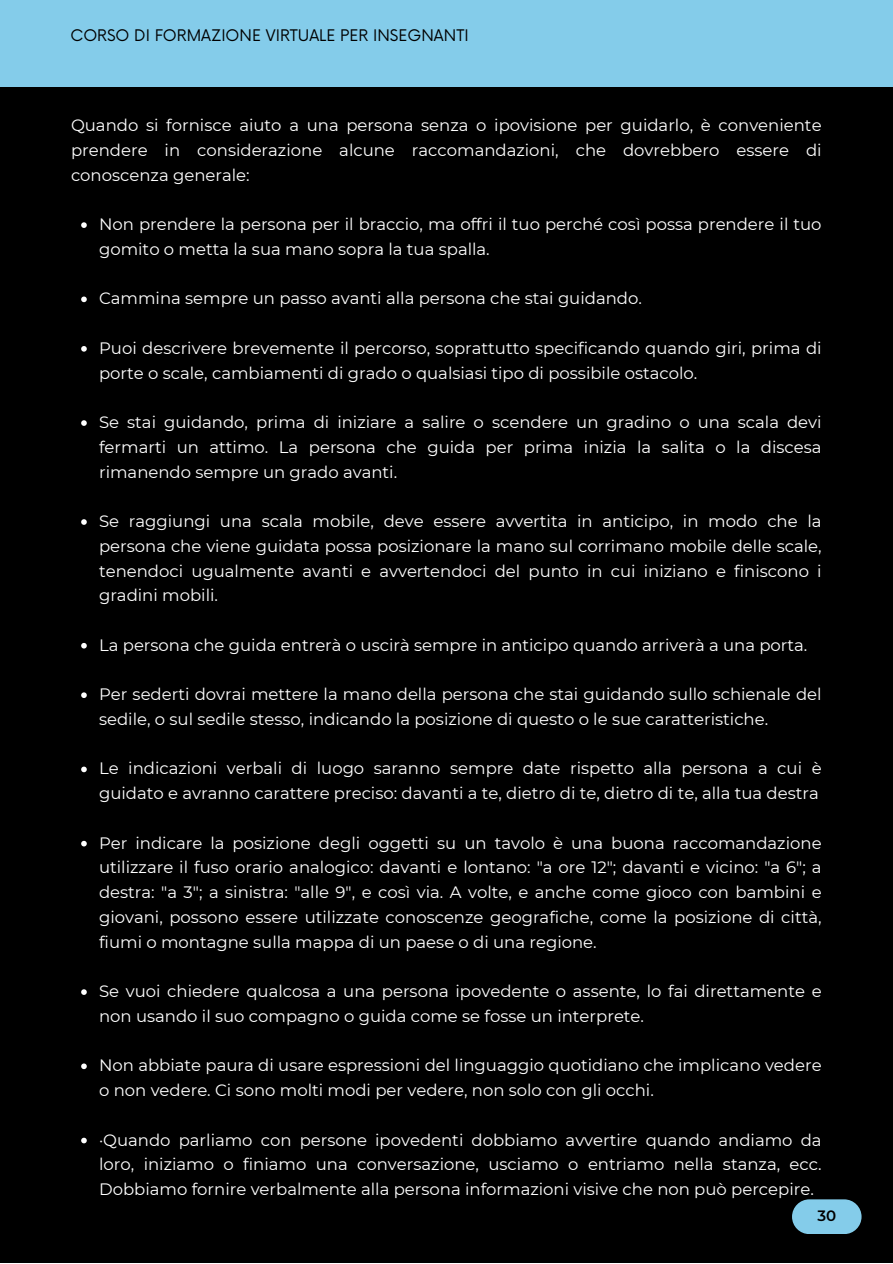
<style>
.page{position:relative;width:893px;height:1264px;background:#fff}
.page>*{position:absolute;margin:0;border:0;box-sizing:border-box;transform-origin:0 0}
.t1{font:16.5px/24.8px "Montserrat";color:#fff}
.t2{font:15.6px "Now";color:#000}
.t3{font:600 15px "Montserrat";color:#000}
</style>
<div class="page">
<div style="left:0;top:0;width:892px;height:1262px;background:#000"></div>
<div style="left:0;top:0;width:892px;height:87px;background:#84ccea"></div>
<div style="left:792px;top:1199px;width:69px;height:35px;background:#84ccea;border-radius:17px"></div>
<svg style="left:81px;top:222px;width:6px;height:6px"></svg>
<svg style="left:81px;top:296px;width:6px;height:6px"></svg>
<svg style="left:81px;top:346px;width:6px;height:5px"></svg>
<svg style="left:81px;top:420px;width:6px;height:6px"></svg>
<svg style="left:81px;top:519px;width:6px;height:6px"></svg>
<svg style="left:81px;top:643px;width:6px;height:5px"></svg>
<svg style="left:81px;top:692px;width:6px;height:6px"></svg>
<svg style="left:81px;top:766px;width:6px;height:6px"></svg>
<svg style="left:81px;top:840px;width:6px;height:6px"></svg>
<svg style="left:81px;top:989px;width:6px;height:5px"></svg>
<svg style="left:81px;top:1063px;width:6px;height:6px"></svg>
<svg style="left:81px;top:1137px;width:6px;height:6px"></svg>
<p class="t2" style="left:70px;top:27px;width:399px">CORSO DI FORMAZIONE VIRTUALE PER INSEGNANTI</p>
<p class="t1" style="left:71px;top:113px;width:752px;text-align:justify">Quando si fornisce aiuto a una persona senza o ipovisione per guidarlo, è conveniente prendere in considerazione alcune raccomandazioni, che dovrebbero essere di conoscenza generale:</p>
<p class="t1" style="left:99px;top:212px;width:724px">Non prendere la persona per il braccio, ma offri il tuo perché così possa prendere il tuo gomito o metta la sua mano sopra la tua spalla.</p>
<p class="t1" style="left:99px;top:286px;width:544px">Cammina sempre un passo avanti alla persona che stai guidando.</p>
<p class="t1" style="left:99px;top:335px;width:724px">Puoi descrivere brevemente il percorso, soprattutto specificando quando giri, prima di porte o scale, cambiamenti di grado o qualsiasi tipo di possibile ostacolo.</p>
<p class="t1" style="left:99px;top:410px;width:724px;text-align:justify">Se stai guidando, prima di iniziare a salire o scendere un gradino o una scala devi fermarti un attimo. La persona che guida per prima inizia la salita o la discesa rimanendo sempre un grado avanti.</p>
<p class="t1" style="left:99px;top:509px;width:724px;text-align:justify">Se raggiungi una scala mobile, deve essere avvertita in anticipo, in modo che la persona che viene guidata possa posizionare la mano sul corrimano mobile delle scale, tenendoci ugualmente avanti e avvertendoci del punto in cui iniziano e finiscono i gradini mobili.</p>
<p class="t1" style="left:99px;top:632px;width:709px">La persona che guida entrerà o uscirà sempre in anticipo quando arriverà a una porta.</p>
<p class="t1" style="left:99px;top:682px;width:724px">Per sederti dovrai mettere la mano della persona che stai guidando sullo schienale del sedile, o sul sedile stesso, indicando la posizione di questo o le sue caratteristiche.</p>
<p class="t1" style="left:99px;top:756px;width:724px">Le indicazioni verbali di luogo saranno sempre date rispetto alla persona a cui è guidato e avranno carattere preciso: davanti a te, dietro di te, dietro di te, alla tua destra</p>
<p class="t1" style="left:99px;top:830px;width:724px;text-align:justify">Per indicare la posizione degli oggetti su un tavolo è una buona raccomandazione utilizzare il fuso orario analogico: davanti e lontano: "a ore 12"; davanti e vicino: "a 6"; a destra: "a 3"; a sinistra: "alle 9", e così via. A volte, e anche come gioco con bambini e giovani, possono essere utilizzate conoscenze geografiche, come la posizione di città, fiumi o montagne sulla mappa di un paese o di una regione.</p>
<p class="t1" style="left:99px;top:978px;width:724px">Se vuoi chiedere qualcosa a una persona ipovedente o assente, lo fai direttamente e non usando il suo compagno o guida come se fosse un interprete.</p>
<p class="t1" style="left:99px;top:1053px;width:724px">Non abbiate paura di usare espressioni del linguaggio quotidiano che implicano vedere o non vedere. Ci sono molti modi per vedere, non solo con gli occhi.</p>
<p class="t1" style="left:99px;top:1127px;width:724px;text-align:justify">·Quando parliamo con persone ipovedenti dobbiamo avvertire quando andiamo da loro, iniziamo o finiamo una conversazione, usciamo o entriamo nella stanza, ecc.<br>Dobbiamo fornire verbalmente alla persona informazioni visive che non può percepire.</p>
<p class="t3" style="left:817px;top:1206px;width:20px">30</p>
</div>
